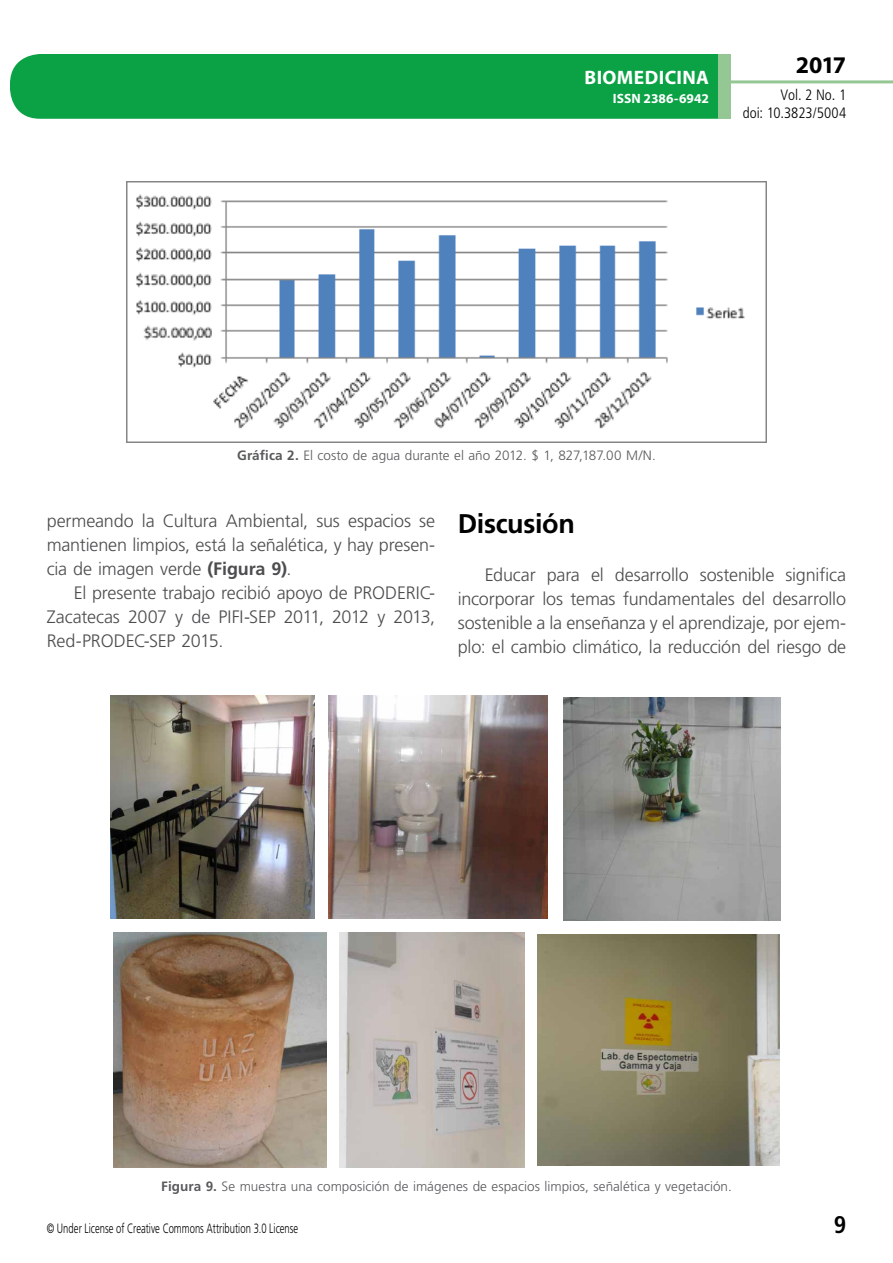
<style>
.page{position:relative;width:893px;height:1263px;background:#fff}
.page>*{position:absolute;margin:0;border:0;box-sizing:border-box;transform-origin:0 0}
.t1{font:700 27px "Frutiger LT Std";letter-spacing:-.015em;color:#000}
.t2{font:700 24px "Myriad Pro";color:#000}
.t3{font:700 condensed 24px "Frutiger LT Std";color:#000}
.t4{font:700 19.5px "Myriad Pro";letter-spacing:.02em;color:#fff}
.t5{font:300 18px/24px "Frutiger LT Std";letter-spacing:-.01em;color:#4d4d4f;text-align:justify}
.t6{font:300 condensed 15px/18px "Frutiger LT Std";color:#000;text-align:right}
.t7{font:300 13.5px "Frutiger LT Std";letter-spacing:.005em;color:#58595b}
.t8{font:300 13.5px "Frutiger LT Std";letter-spacing:.005em;color:#000;scale:.7 1}
.t9{font:700 13.5px "Myriad Pro";color:#fff}
.s1{font-weight:700}
</style>
<div class="page">
<div style="left:10px;top:54px;width:775px;height:65px;background:#0aa245;border-radius:30px"></div>
<div style="left:732px;top:0;width:161px;height:157px;background:#fff"></div>
<hr style="left:730px;top:80px;width:163px;height:3px;background:#95c794">
<div style="left:718px;top:54px;width:13px;height:65px;background:#95c794"></div>
<img style="left:127px;top:181px;width:639px;height:261px">
<img style="left:113px;top:932px;width:213px;height:236px">
<img style="left:339px;top:932px;width:185px;height:236px">
<img style="left:537px;top:935px;width:243px;height:230px">
<img style="left:564px;top:698px;width:216px;height:223px">
<img style="left:328px;top:696px;width:219px;height:222px">
<img style="left:110px;top:696px;width:205px;height:222px">
<p class="t4" style="left:584px;top:65px;width:126px">BIOMEDICINA</p>
<p class="t9" style="left:613px;top:90px;width:98px">ISSN 2386-6942</p>
<h2 class="t2" style="left:796px;top:49px;width:52px">2017</h2>
<p class="t6" style="left:743px;top:86px;width:105px">Vol. 2 No. 1<br>doi: 10.3823/5004</p>
<p class="t7" style="left:237px;top:448px;width:420px"><span class="s1">Gráfica 2.</span> El costo de agua durante el año 2012. $ 1, 827,187.00 M/N.</p>
<p class="t5" style="left:47px;top:509px;width:390px">permeando la Cultura Ambiental, sus espacios se mantienen limpios, está la señalética, y hay presen&shy;cia de imagen verde <span class="s1">(Figura 9)</span>.</p>
<p class="t5" style="left:47px;top:581px;width:390px;text-indent:27px">El presente trabajo recibió apoyo de PRODERIC-Zacatecas 2007 y de PIFI-SEP 2011, 2012 y 2013, Red-PRODEC-SEP 2015.</p>
<h1 class="t1" style="left:458px;top:508px;width:119px">Discusión</h1>
<p class="t5" style="left:458px;top:563px;width:390px;text-indent:27px">Educar para el desarrollo sostenible significa incorporar los temas fundamentales del desarrollo sostenible a la enseñanza y el aprendizaje, por ejem&shy;plo: el cambio climático, la reducción del riesgo de</p>
<p class="t7" style="left:161px;top:1179px;width:572px"><span class="s1">Figura 9.</span> Se muestra una composición de imágenes de espacios limpios, señalética y vegetación.</p>
<p class="t8" style="left:47px;top:1221px;width:361px">© Under License of Creative Commons Attribution 3.0 License</p>
<h2 class="t3" style="left:834px;top:1210px;width:14px">9</h2>
</div>
